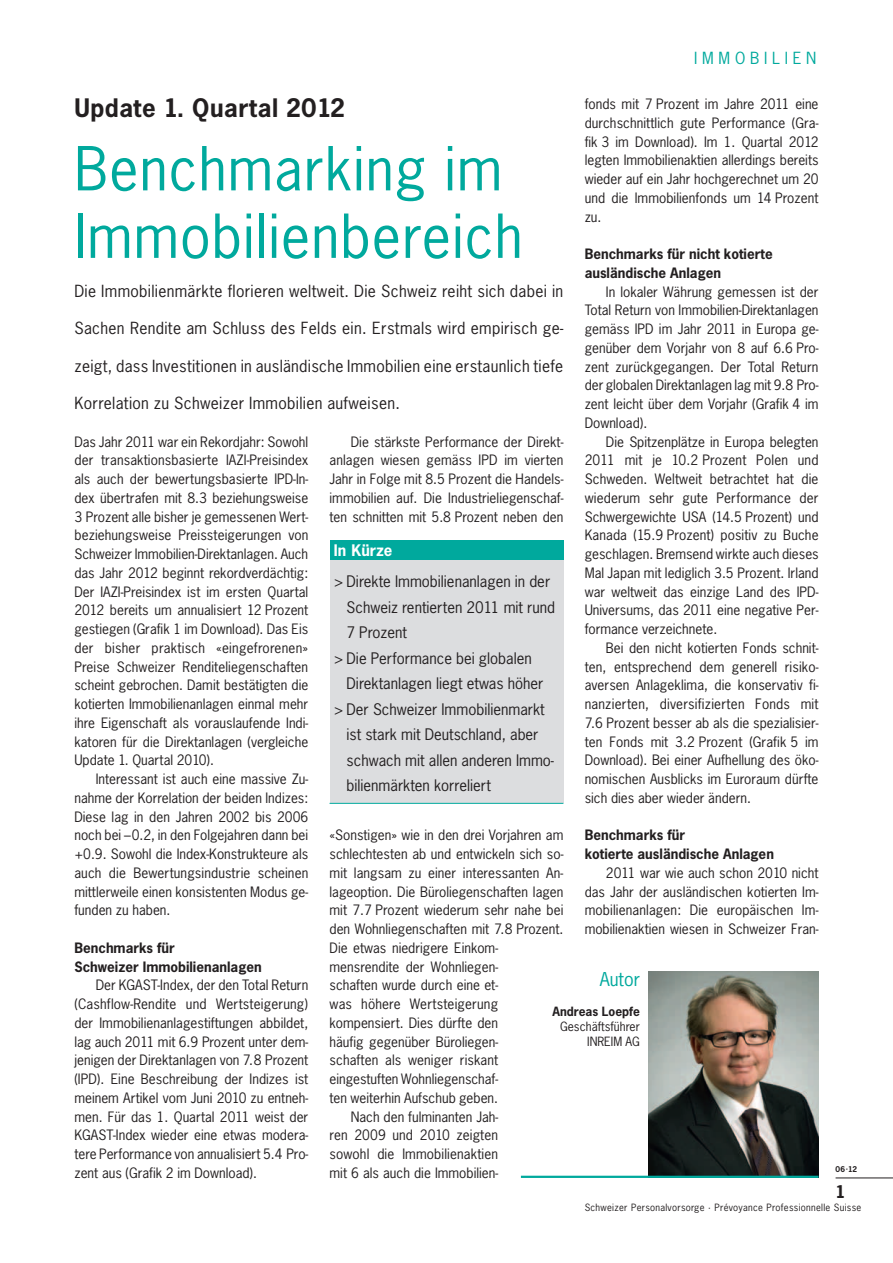
<style>
.page{position:relative;width:893px;height:1263px;background:#fff}
.page>*{position:absolute;margin:0;border:0;box-sizing:border-box;transform-origin:0 0}
.Haupttitel_g{font:57px/67.5px "News Gothic LT";letter-spacing:.02em;color:#00a99d}
.Obertitel{font:700 24px "News Gothic LT";letter-spacing:.02em;color:#231f20}
.Autor_g{font:18px "News Gothic LT";color:#00a99d}
.Seitenzahl_li{font:700 16.5px "News Gothic LT";color:#231f20}
.Lead_dt{font:15.75px "News Gothic LT";letter-spacing:.02em;color:#231f20}
.Rubrik_re_g{font:15.75px "News Gothic LT";letter-spacing:.3em;color:#00a99d}
.In_Kürze_dt{font:15px/25.5px "News Gothic LT";color:#231f20}
.In_Kürze_Titel{font:700 15px "News Gothic LT";color:#fff}
.Body_Einzug_dt{font:13.5px/18.8px "News Gothic LT";color:#231f20;text-align:justify}
.Body_oE_dt{font:13.5px/18.8px "News Gothic LT";color:#231f20;text-align:justify}
.Zwischentitel_fett_d{font:700 13.5px "News Gothic LT";color:#231f20}
.Autor_Funktion{font:12px "News Gothic LT";color:#231f20}
.Autor_Name{font:700 12px "News Gothic LT";color:#231f20}
.SPV_Zeile_li{font:9.45px "News Gothic LT";letter-spacing:.03em;color:#231f20}
.Ausgabe_li{font:700 7.5px "News Gothic LT";color:#231f20}
</style>
<div class="page">
<hr style="left:836px;top:1178px;width:57px;height:1px;background:#231f20">
<img style="left:648px;top:972px;width:171px;height:204px">
<hr style="left:521px;top:1176px;width:298px;height:2px;background:#00a99d">
<div style="left:330px;top:544px;width:233px;height:259px;background:#dcdddf"></div>
<hr style="left:330px;top:803px;width:233px;height:1px;background:#00a99d">
<div style="left:330px;top:540px;width:233px;height:19px;background:#00a99d"></div>
<p class="Rubrik_re_g" style="left:694px;top:48px;width:124px">IMMOBILIEN</p>
<p class="Obertitel" style="left:74px;top:92px;width:272px">Update 1. Quartal 2012</p>
<p class="Body_Einzug_dt" style="left:585px;top:94px;width:235px">fonds mit 7 Prozent im Jahre 2011 eine durchschnittlich gute Performance (Gra&shy;fik 3 im Download). Im 1. Quartal 2012 legten Immobilienaktien allerdings bereits wieder auf ein Jahr hochgerechnet um 20 und die Immobilienfonds um 14 Prozent zu.</p>
<p class="Zwischentitel_fett_d" style="left:585px;top:245px;width:190px">Benchmarks für nicht kotierte</p>
<p class="Zwischentitel_fett_d" style="left:585px;top:264px;width:138px">ausländische Anlagen</p>
<p class="Body_Einzug_dt" style="left:585px;top:282px;width:235px;text-indent:21px">In lokaler Währung gemessen ist der Total Return von Immobilien-Direktanlagen gemäss IPD im Jahr 2011 in Europa ge&shy;genüber dem Vorjahr von 8 auf 6.6 Pro&shy;zent zurückgegangen. Der Total Return der globalen Direktanlagen lag mit 9.8 Pro&shy;zent leicht über dem Vorjahr (Grafik 4 im Download).</p>
<p class="Body_Einzug_dt" style="left:585px;top:432px;width:236px;text-indent:21px">Die Spitzenplätze in Europa belegten 2011 mit je 10.2 Prozent Polen und Schweden. Weltweit betrachtet hat die wiederum sehr gute Performance der Schwergewichte USA (14.5 Prozent) und Kanada (15.9 Prozent) positiv zu Buche geschlagen. Bremsend wirkte auch dieses Mal Japan mit lediglich 3.5 Prozent. Irland war weltweit das einzige Land des IPD-Universums, das 2011 eine negative Per&shy;formance verzeichnete.</p>
<p class="Body_Einzug_dt" style="left:585px;top:638px;width:235px;text-indent:21px">Bei den nicht kotierten Fonds schnit&shy;ten, entsprechend dem generell risiko&shy;aversen Anlageklima, die konservativ fi&shy;nanzierten, diversifizierten Fonds mit 7.6 Prozent besser ab als die spezialisier&shy;ten Fonds mit 3.2 Prozent (Grafik 5 im Download). Bei einer Aufhellung des öko&shy;nomischen Ausblicks im Euroraum dürfte sich dies aber wieder ändern.</p>
<p class="Zwischentitel_fett_d" style="left:585px;top:826px;width:102px">Benchmarks für</p>
<p class="Zwischentitel_fett_d" style="left:585px;top:845px;width:191px">kotierte ausländische Anlagen</p>
<p class="Body_Einzug_dt" style="left:585px;top:863px;width:235px;text-indent:21px">2011 war wie auch schon 2010 nicht das Jahr der ausländischen kotierten Im&shy;mobilienanlagen: Die europäischen Im&shy;mobilienaktien wiesen in Schweizer Fran-</p>
<p class="Haupttitel_g" style="left:74px;top:135px;width:450px">Benchmarking im<br>Immobilienbereich</p>
<p class="Lead_dt" style="left:74px;top:280px;width:490px">Die Immobilienmärkte florieren weltweit. Die Schweiz reiht sich dabei in</p>
<p class="Lead_dt" style="left:74px;top:318px;width:490px">Sachen Rendite am Schluss des Felds ein. Erstmals wird empirisch ge-</p>
<p class="Lead_dt" style="left:74px;top:355px;width:490px">zeigt, dass Investitionen in ausländische Immobilien eine erstaunlich tiefe</p>
<p class="Lead_dt" style="left:74px;top:393px;width:327px">Korrelation zu Schweizer Immobilien aufweisen.</p>
<p class="Body_oE_dt" style="left:74px;top:432px;width:235px">Das Jahr 2011 war ein Rekordjahr: Sowohl der transaktionsbasierte IAZI-Preisindex als auch der bewertungsbasierte IPD-In&shy;dex übertrafen mit 8.3 beziehungsweise 3 Prozent alle bisher je gemessenen Wert&shy;beziehungsweise Preissteigerungen von Schweizer Immobilien-Direktanlagen. Auch das Jahr 2012 beginnt rekordverdächtig:<br>Der IAZI-Preisindex ist im ersten Quartal 2012 bereits um annualisiert 12 Prozent gestiegen (Grafik 1 im Download). Das Eis der bisher praktisch «eingefrorenen» Preise Schweizer Renditeliegenschaften scheint gebrochen. Damit bestätigten die kotierten Immobilienanlagen einmal mehr ihre Eigenschaft als vorauslaufende Indi&shy;katoren für die Direktanlagen (vergleiche Update 1. Quartal 2010).</p>
<p class="Body_Einzug_dt" style="left:74px;top:769px;width:235px;text-indent:21px">Interessant ist auch eine massive Zu&shy;nahme der Korrelation der beiden Indizes:<br>Diese lag in den Jahren 2002 bis 2006 noch bei –0.2, in den Folgejahren dann bei +0.9. Sowohl die Index-Konstrukteure als auch die Bewertungsindustrie scheinen mittlerweile einen konsistenten Modus ge&shy;funden zu haben.</p>
<p class="Zwischentitel_fett_d" style="left:74px;top:939px;width:102px">Benchmarks für</p>
<p class="Zwischentitel_fett_d" style="left:74px;top:958px;width:189px">Schweizer Immobilienanlagen</p>
<p class="Body_Einzug_dt" style="left:74px;top:976px;width:235px;text-indent:21px">Der KGAST-Index, der den Total Return (Cashflow-Rendite und Wertsteigerung) der Immobilienanlagestiftungen abbildet, lag auch 2011 mit 6.9 Prozent unter dem&shy;jenigen der Direktanlagen von 7.8 Prozent (IPD). Eine Beschreibung der Indizes ist meinem Artikel vom Juni 2010 zu entneh&shy;men. Für das 1. Quartal 2011 weist der KGAST-Index wieder eine etwas modera&shy;tere Performance von annualisiert 5.4 Pro&shy;zent aus (Grafik 2 im Download).</p>
<p class="Body_Einzug_dt" style="left:330px;top:432px;width:235px;text-indent:21px">Die stärkste Performance der Direkt&shy;anlagen wiesen gemäss IPD im vierten Jahr in Folge mit 8.5 Prozent die Handels&shy;immobilien auf. Die Industrieliegenschaf&shy;ten schnitten mit 5.8 Prozent neben den</p>
<p class="In_Kürze_Titel" style="left:334px;top:540px;width:60px">In Kürze</p>
<p class="In_Kürze_dt" style="left:347px;top:569px;width:210px;text-indent:-13px">&gt; Direkte Immobilienanlagen in der<br>Schweiz rentierten 2011 mit rund<br>7 Prozent</p>
<p class="In_Kürze_dt" style="left:347px;top:645px;width:198px;text-indent:-13px">&gt; Die Performance bei globalen<br>Direktanlagen liegt etwas höher</p>
<p class="In_Kürze_dt" style="left:347px;top:696px;width:209px;text-indent:-13px">&gt; Der Schweizer Immobilienmarkt ist stark mit Deutschland, aber schwach mit allen anderen Immo&shy;bilienmärkten korreliert</p>
<p class="Body_Einzug_dt" style="left:330px;top:826px;width:235px;text-align:left">«Sonstigen» wie in den drei Vorjahren am schlechtesten ab und entwickeln sich so&shy;mit langsam zu einer interessanten An&shy;lageoption. Die Büroliegenschaften lagen mit 7.7 Prozent wiederum sehr nahe bei den Wohnliegenschaften mit 7.8 Prozent.<br>Die etwas niedrigere Einkom&shy;mensrendite der Wohnliegen-<br>schaften wurde durch eine et-<br>was höhere Wertsteigerung kompensiert. Dies dürfte den<br>häufig gegenüber Büroliegen-<br>schaften als weniger riskant eingestuften Wohnliegenschaf-<br>ten weiterhin Aufschub geben.</p>
<p class="Body_Einzug_dt" style="left:330px;top:1107px;width:170px;text-indent:21px">Nach den fulminanten Jah&shy;ren 2009 und 2010 zeigten sowohl die Immobilienaktien mit 6 als auch die Immobilien-</p>
<p class="Autor_g" style="left:600px;top:968px;width:42px">Autor</p>
<p class="Autor_Name" style="left:552px;top:1003px;width:89px">Andreas Loepfe</p>
<p class="Autor_Funktion" style="left:560px;top:1019px;width:81px">Geschäftsführer</p>
<p class="Autor_Funktion" style="left:587px;top:1034px;width:54px">INREIM AG</p>
<p class="Ausgabe_li" style="left:836px;top:1164px;width:23px">06·12</p>
<p class="Seitenzahl_li" style="left:836px;top:1180px;width:12px">1</p>
<p class="SPV_Zeile_li" style="left:585px;top:1201px;width:278px">Schweizer Personalvorsorge · Prévoyance Professionnelle Suisse</p>
</div>
